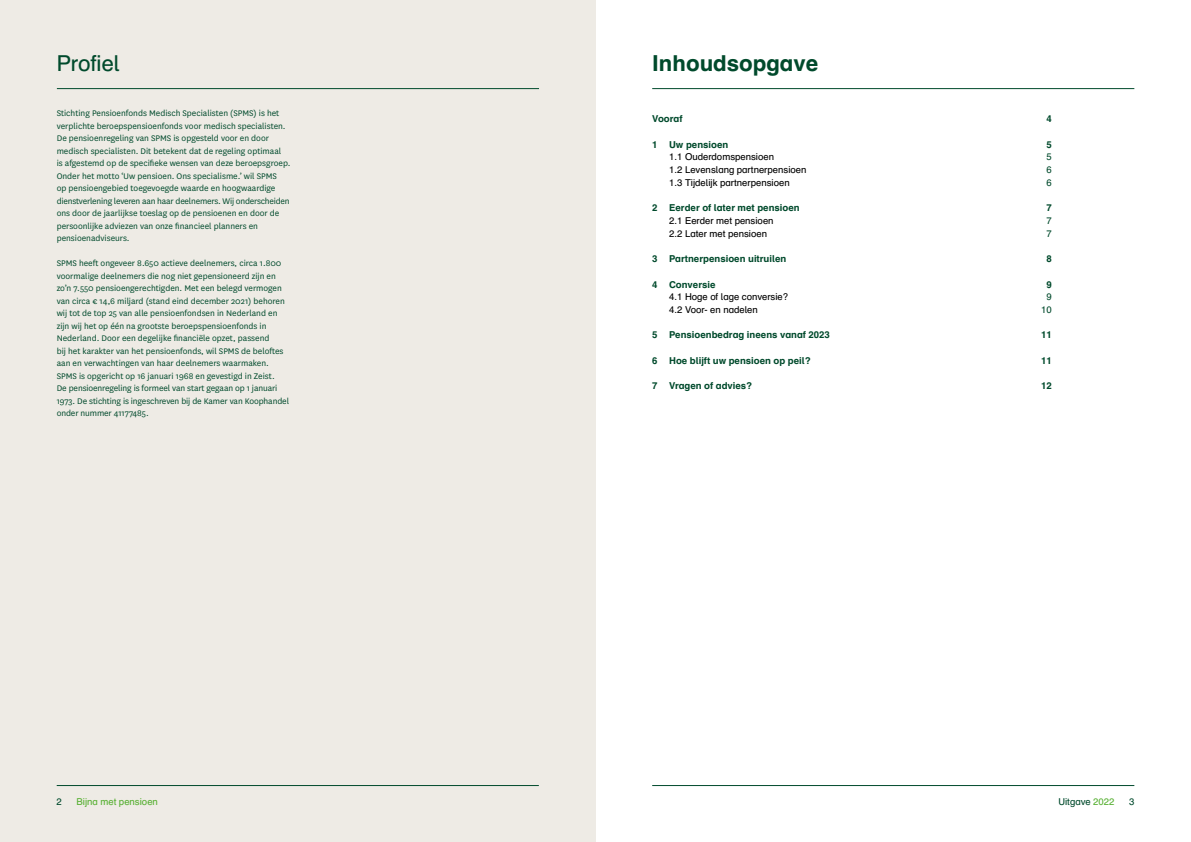
<style>
.page{position:relative;width:1191px;height:842px;background:#fff}
.page>*{position:absolute;margin:0;border:0;box-sizing:border-box;transform-origin:0 0}
.t1{font:700 22px "Schulbuch Nord OT";color:#004a2c}
.t2{font:22px "Schulbuch Nord OT";letter-spacing:-.005em;color:#004a2c}
.t3{font:9.5px/12.5px "National";color:#004a2c}
.t4{font:700 9.5px "Schulbuch Nord OT";color:#004a2c}
.t5{font:9.5px/12.7px "Schulbuch Nord OT";color:#000}
.t6{font:9.5px/12.7px "Schulbuch Nord OT";color:#004a2c;text-align:justify}
.t7{font:9.5px "Schulbuch Nord OT";color:#56af31}
.s1{color:#56af31}
</style>
<div class="page">
<div style="left:0;top:0;width:595px;height:842px;background:#eeebe5"></div>
<hr style="left:652px;top:785px;width:482px;height:1px;background:#004a2c">
<hr style="left:57px;top:785px;width:482px;height:1px;background:#004a2c">
<hr style="left:57px;top:88px;width:482px;height:1px;background:#004a2c">
<hr style="left:652px;top:88px;width:482px;height:1px;background:#004a2c">
<h1 class="t2" style="left:57px;top:49px;width:65px">Profiel</h1>
<h1 class="t1" style="left:652px;top:49px;width:168px">Inhoudsopgave</h1>
<p class="t3" style="left:57px;top:107px;width:235px">Stichting Pensioenfonds Medisch Specialisten (SPMS) is het verplichte beroepspensioenfonds voor medisch specialisten.<br>De pensioenregeling van SPMS is opgesteld voor en door medisch specialisten. Dit betekent dat de regeling optimaal<br>is afgestemd op de specifieke wensen van deze beroepsgroep.<br>Onder het motto ‘Uw pensioen. Ons specialisme.’ wil SPMS<br>op pensioengebied toegevoegde waarde en hoogwaardige dienstverlening leveren aan haar deelnemers. Wij onderscheiden ons door de jaarlijkse toeslag op de pensioenen en door de persoonlijke adviezen van onze financieel planners en pensioenadviseurs.</p>
<p class="t3" style="left:57px;top:257px;width:234px">SPMS heeft ongeveer 8.650 actieve deelnemers, circa 1.800 voormalige deelnemers die nog niet gepensioneerd zijn en zo’n 7.550 pensioengerechtigden. Met een belegd vermogen van circa € 14,6 miljard (stand eind december 2021) behoren wij tot de top 25 van alle pensioenfondsen in Nederland en zijn wij het op één na grootste beroepspensioenfonds in Nederland. Door een degelijke financiële opzet, passend<br>bij het karakter van het pensioenfonds, wil SPMS de beloftes aan en verwachtingen van haar deelnemers waarmaken.<br>SPMS is opgericht op 16 januari 1968 en gevestigd in Zeist.<br>De pensioenregeling is formeel van start gegaan op 1 januari 1973. De stichting is ingeschreven bij de Kamer van Koophandel onder nummer 41177485.</p>
<p class="t4" style="left:652px;top:113px;width:32px">Vooraf</p>
<p class="t4" style="left:1046px;top:113px;width:7px">4</p>
<p class="t4" style="left:1046px;top:138px;width:7px">5</p>
<p class="t6" style="left:1046px;top:151px;width:7px">5<br>6<br>6</p>
<p class="t4" style="left:1046px;top:202px;width:7px">7</p>
<p class="t6" style="left:1046px;top:214px;width:7px">7<br>7</p>
<p class="t4" style="left:1046px;top:253px;width:7px">8</p>
<p class="t4" style="left:1046px;top:278px;width:7px">9</p>
<p class="t6" style="left:1041px;top:291px;width:12px;text-align:center">9<br>10</p>
<p class="t4" style="left:1041px;top:329px;width:12px">11</p>
<p class="t4" style="left:1041px;top:354px;width:12px">11</p>
<p class="t4" style="left:1041px;top:380px;width:12px">12</p>
<p class="t4" style="left:669px;top:138px;width:61px">Uw pensioen</p>
<p class="t5" style="left:669px;top:151px;width:139px">1.1 Ouderdomspensioen<br>1.2 Levenslang partnerpensioen<br>1.3 Tijdelijk partnerpensioen</p>
<p class="t4" style="left:669px;top:202px;width:132px">Eerder of later met pensioen</p>
<p class="t5" style="left:669px;top:214px;width:106px">2.1 Eerder met pensioen<br>2.2 Later met pensioen</p>
<p class="t4" style="left:669px;top:253px;width:119px">Partnerpensioen uitruilen</p>
<p class="t4" style="left:669px;top:278px;width:48px">Conversie</p>
<p class="t5" style="left:669px;top:291px;width:121px">4.1 Hoge of lage conversie?<br>4.2 Voor- en nadelen</p>
<p class="t4" style="left:669px;top:329px;width:162px">Pensioenbedrag ineens vanaf 2023</p>
<p class="t4" style="left:669px;top:354px;width:143px">Hoe blijft uw pensioen op peil?</p>
<p class="t4" style="left:669px;top:380px;width:85px">Vragen of advies?</p>
<p class="t4" style="left:652px;top:138px;width:7px">1</p>
<p class="t4" style="left:652px;top:202px;width:7px">2</p>
<p class="t4" style="left:652px;top:253px;width:7px">3</p>
<p class="t4" style="left:652px;top:278px;width:7px">4</p>
<p class="t4" style="left:652px;top:329px;width:7px">5</p>
<p class="t4" style="left:652px;top:354px;width:7px">6</p>
<p class="t4" style="left:652px;top:380px;width:7px">7</p>
<p class="t6" style="left:57px;top:795px;width:7px">2</p>
<p class="t7" style="left:77px;top:796px;width:83px">Bijna met pensioen</p>
<p class="t6" style="left:1058px;top:795px;width:57px">Uitgave <span class="s1">2022</span></p>
<p class="t6" style="left:1129px;top:796px;width:7px">3</p>
</div>
